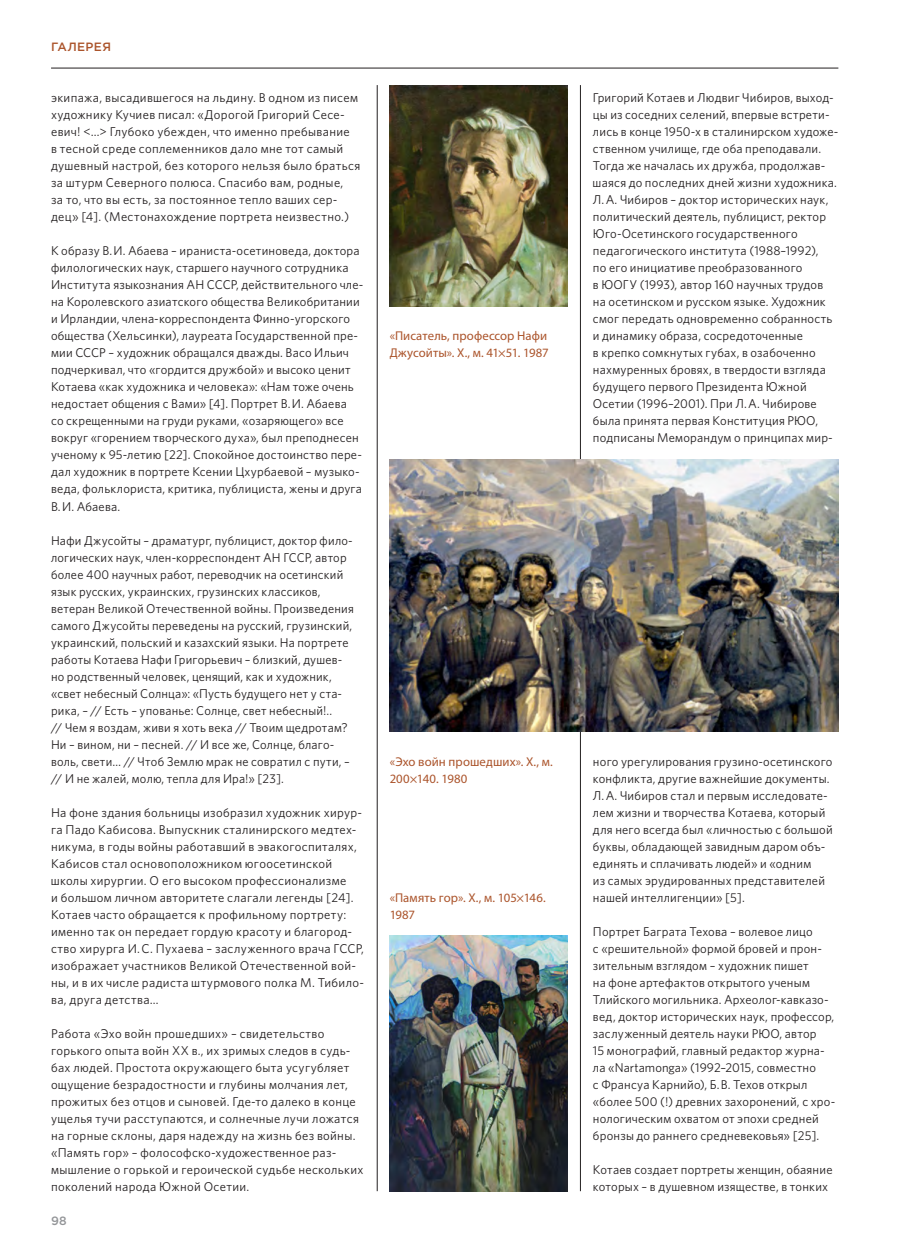
<style>
.page{position:relative;width:915px;height:1255px;background:#fff}
.page>*{position:absolute;margin:0;border:0;box-sizing:border-box;transform-origin:0 0}
.t1{font:12.75px/17px "Whitney OTSPN";letter-spacing:.02em;color:#231f20}
.t2{font:12.75px/17px "Myriad Pro";letter-spacing:.005em;color:#ab542b}
.t3{font:500 12px "Gotham OTSPN";letter-spacing:.03em;color:#ab542b}
.t4{font:500 12px "Gotham OTSPN";color:#939598}
</style>
<div class="page">
<hr style="left:51px;top:68px;width:787px;height:1px;background:#231f20">
<hr style="left:580px;top:85px;width:1px;height:1106px;background:#231f20">
<hr style="left:377px;top:85px;width:1px;height:1106px;background:#231f20">
<img style="left:389px;top:85px;width:178px;height:221px">
<img style="left:389px;top:459px;width:449px;height:272px">
<img style="left:389px;top:935px;width:178px;height:256px">
<p class="t3" style="left:51px;top:41px;width:61px">галерея</p>
<p class="t1" style="left:51px;top:89px;width:311px">экипажа, высадившегося на льдину. В одном из писем художнику Кучиев писал: «Дорогой Григорий Сесе&shy;евич! &lt;…&gt; Глубоко убежден, что именно пребывание<br>в тесной среде соплеменников дало мне тот самый душевный настрой, без которого нельзя было браться за штурм Северного полюса. Спасибо вам, родные,<br>за то, что вы есть, за постоянное тепло ваших сер&shy;дец» [4]. (Местонахождение портрета неизвестно.)</p>
<p class="t1" style="left:51px;top:242px;width:314px">К образу В.И. Абаева – ираниста-осетиноведа, доктора филологических наук, старшего научного сотрудника Института языкознания АН СССР, действительного чле&shy;на Королевского азиатского общества Великобритании и Ирландии, члена-корреспондента Финно-угорского общества (Хельсинки), лауреата Государственной пре&shy;мии СССР – художник обращался дважды. Васо Ильич подчеркивал, что «гордится дружбой» и высоко ценит Котаева «как художника и человека»: «Нам тоже очень недостает общения с Вами» [4]. Портрет В.И. Абаева<br>со скрещенными на груди руками, «озаряющего» все вокруг «горением творческого духа», был преподнесен ученому к 95-летию [22]. Спокойное достоинство пере&shy;дал художник в портрете Ксении Цхурбаевой – музыко&shy;веда, фольклориста, критика, публициста, жены и друга В.И. Абаева.</p>
<p class="t1" style="left:51px;top:531px;width:304px">Нафи Джусойты – драматург, публицист, доктор фило&shy;логических наук, член-корреспондент АН ГССР, автор более 400 научных работ, переводчик на осетинский язык русских, украинских, грузинских классиков, ветеран Великой Отечественной войны. Произведения самого Джусойты переведены на русский, грузинский, украинский, польский и казахский языки. На портрете работы Котаева Нафи Григорьевич – близкий, душев&shy;но родственный человек, ценящий, как и художник, «свет небесный Солнца»: «Пусть будущего нет у ста&shy;рика, – // Есть – упованье: Солнце, свет небесный!..<br>// Чем я воздам, живи я хоть века // Твоим щедротам?<br>Ни – вином, ни – песней. // И все же, Солнце, благо&shy;воль, свети… // Чтоб Землю мрак не совратил с пути, – // И не жалей, молю, тепла для Ира!» [23].</p>
<p class="t1" style="left:51px;top:803px;width:314px">На фоне здания больницы изобразил художник хирур&shy;га Падо Кабисова. Выпускник сталинирского медтех&shy;никума, в годы войны работавший в эвакогоспиталях, Кабисов стал основоположником югоосетинской школы хирургии. О его высоком профессионализме<br>и большом личном авторитете слагали легенды [24].<br>Котаев часто обращается к профильному портрету: именно так он передает гордую красоту и благород&shy;ство хирурга И.С. Пухаева – заслуженного врача ГССР, изображает участников Великой Отечественной вой&shy;ны, и в их числе радиста штурмового полка М. Тибило&shy;ва, друга детства…</p>
<p class="t1" style="left:51px;top:1024px;width:314px">Работа «Эхо войн прошедших» – свидетельство горького опыта войн ХХ в., их зримых следов в судь&shy;бах людей. Простота окружающего быта усугубляет ощущение безрадостности и глубины молчания лет, прожитых без отцов и сыновей. Где-то далеко в конце ущелья тучи расступаются, и солнечные лучи ложатся на горные склоны, даря надежду на жизнь без войны. «Память гор» – фолософско-художественное раз&shy;мышление о горькой и героической судьбе нескольких поколений народа Южной Осетии.</p>
<p class="t4" style="left:51px;top:1215px;width:17px">98</p>
<p class="t2" style="left:389px;top:327px;width:160px">«Писатель, профессор Нафи<br>Джусойты». Х., м. 41×51. 1987</p>
<p class="t2" style="left:389px;top:752px;width:164px">«Эхо войн прошедших». Х., м.<br>200×140. 1980</p>
<p class="t2" style="left:389px;top:888px;width:157px">«Память гор». Х., м. 105×146.<br>1987</p>
<p class="t1" style="left:592px;top:89px;width:247px">Григорий Котаев и Людвиг Чибиров, выход&shy;цы из соседних селений, впервые встрети&shy;лись в конце 1950-х в сталинирском художе&shy;ственном училище, где оба преподавали.<br>Тогда же началась их дружба, продолжав&shy;шаяся до последних дней жизни художника.<br>Л.А. Чибиров – доктор исторических наук, политический деятель, публицист, ректор Юго-Осетинского государственного педагогического института (1988–1992),<br>по его инициативе преобразованного<br>в ЮОГУ (1993), автор 160 научных трудов на осетинском и русском языке. Художник смог передать одновременно собранность и динамику образа, сосредоточенные<br>в крепко сомкнутых губах, в озабоченно нахмуренных бровях, в твердости взгляда будущего первого Президента Южной Осетии (1996–2001). При Л.А. Чибирове была принята первая Конституция РЮО, подписаны Меморандум о принципах мир-</p>
<p class="t1" style="left:592px;top:752px;width:241px">ного урегулирования грузино-осетинского конфликта, другие важнейшие документы.<br>Л.А. Чибиров стал и первым исследовате&shy;лем жизни и творчества Котаева, который для него всегда был «личностью с большой буквы, обладающей завидным даром объ&shy;единять и сплачивать людей» и «одним<br>из самых эрудированных представителей нашей интеллигенции» [5].</p>
<p class="t1" style="left:592px;top:922px;width:244px">Портрет Баграта Техова – волевое лицо<br>с «решительной» формой бровей и прон&shy;зительным взглядом – художник пишет<br>на фоне артефактов открытого ученым Тлийского могильника. Археолог-кавказо&shy;вед, доктор исторических наук, профессор, заслуженный деятель науки РЮО, автор<br>15 монографий, главный редактор журна&shy;ла «Nartamonga» (1992–2015, совместно<br>с Франсуа Карнийо), Б.В. Техов открыл «более 500 (!) древних захоронений, с хро&shy;нологическим охватом от эпохи средней бронзы до раннего средневековья» [25].</p>
<p class="t1" style="left:592px;top:1160px;width:241px">Котаев создает портреты женщин, обаяние которых – в душевном изяществе, в тонких</p>
</div>
